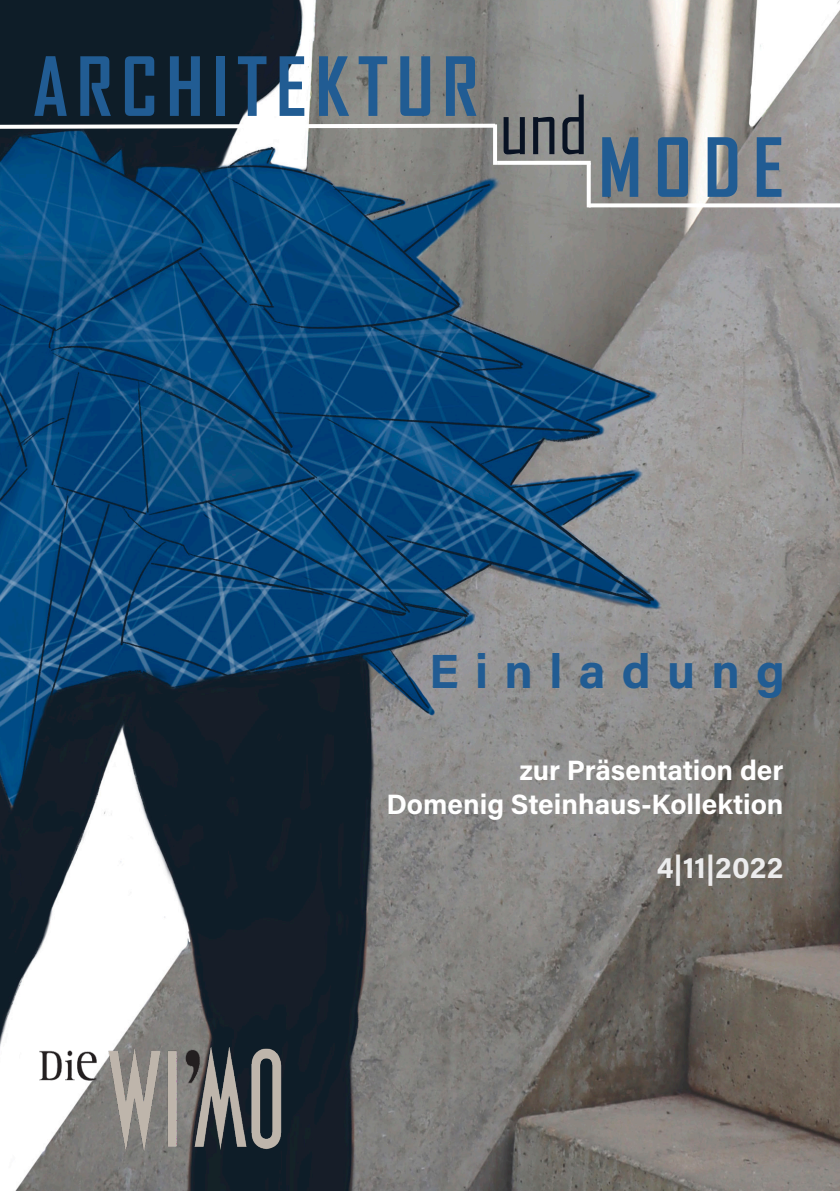
<style>
.page{position:relative;width:840px;height:1191px;background:#fff}
.page>*{position:absolute;margin:0;border:0;box-sizing:border-box;transform-origin:0 0}
.t1{font:700 78px "Agency FB";letter-spacing:.11em;color:#215c93}
.t2{font:78px "Agency FB";color:#081223}
.t3{font:48px "Acumin Variable Concept";letter-spacing:.34em;color:#215c93}
.t4{font:30px "Acumin Variable Concept";letter-spacing:.005em;color:#ececed}
.t5{font:28px "Acumin Variable Concept";color:#fff}
</style>
<div class="page">
<img style="left:0;top:0;width:839px;height:1191px">
<img style="left:39px;top:1047px;width:248px;height:104px">
<svg style="left:0;top:122px;width:499px;height:9px"></svg>
<hr style="left:493px;top:124px;width:4px;height:41px;background:#fff">
<svg style="left:497px;top:161px;width:93px;height:4px"></svg>
<svg style="left:586px;top:163px;width:4px;height:44px"></svg>
<svg style="left:588px;top:203px;width:251px;height:4px"></svg>
<p class="t1" style="left:33px;top:38px;width:446px">ARCHITEKTUR</p>
<p class="t2" style="left:499px;top:77px;width:90px">und</p>
<p class="t1" style="left:598px;top:119px;width:187px">MODE</p>
<p class="t3" style="left:429px;top:638px;width:357px">Einladung</p>
<p class="t5" style="left:519px;top:751px;width:265px">zur Präsentation der</p>
<p class="t5" style="left:386px;top:784px;width:398px">Domenig Steinhaus-Kollektion</p>
<p class="t4" style="left:656px;top:847px;width:128px">4|11|2022</p>
</div>
